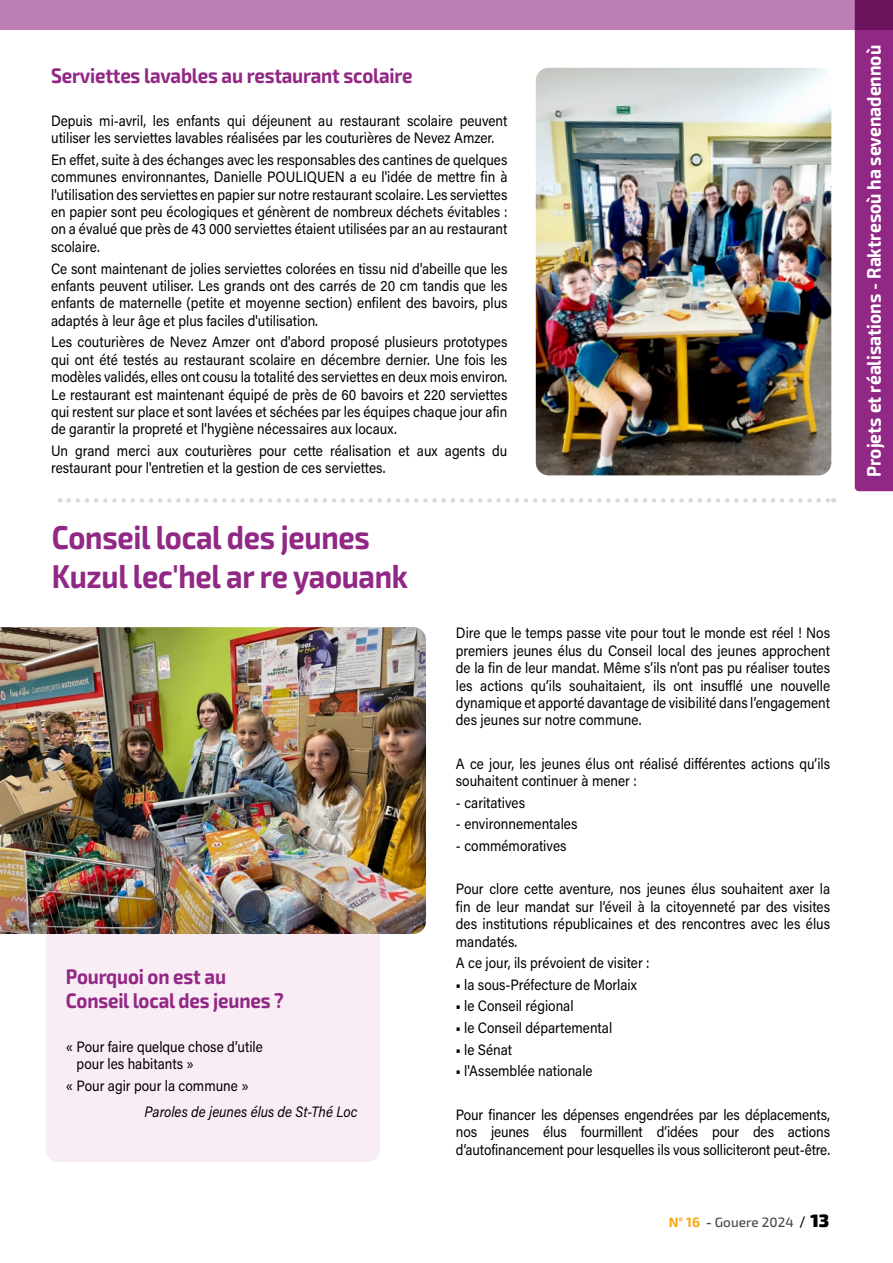
<style>
.page{position:relative;width:893px;height:1263px;background:#fff}
.page>*{position:absolute;margin:0;border:0;box-sizing:border-box;transform-origin:0 0}
.t1{font:700 33px/39.6px "Exo 2";letter-spacing:-.01em;color:#922885;scale:.88 1}
.t2{font:700 21px/24px "Exo 2";letter-spacing:-.01em;color:#922885;scale:.89 1}
.t3{font:700 19.5px "Exo Soft";color:#fff;scale:.9 1}
.t4{font:15px/17.4px "Acumin Pro";color:#000;text-align:justify;scale:.9 1}
.t5{font:italic 15px "Acumin Pro";color:#000;scale:.9 1}
.t6{font:500 13.5px "Exo 2";letter-spacing:.005em;color:#4a4a49}
.s1{font-weight:700;color:#f7a711}
.s2{font-weight:700}
.s3{font-family:"Acumin Pro";font-weight:400;font-size:15px;color:#000}
.s4{font-weight:900;font-size:18px;color:#000}
</style>
<div class="page">
<div style="left:46px;top:912px;width:334px;height:250px;background:#f8ecf5;border-radius:13px"></div>
<svg style="left:69px;top:498px;width:765px;height:5px"></svg>
<div style="left:855px;top:30px;width:38px;height:461px;background:#922885"></div>
<div style="left:0;top:0;width:893px;height:30px;background:#bd7eb5"></div>
<img style="left:0;top:627px;width:426px;height:307px">
<img style="left:536px;top:68px;width:295px;height:407px">
<h2 class="t2" style="left:51px;top:64px;width:408px">Serviettes lavables au restaurant scolaire</h2>
<p class="t4" style="left:51px;top:111px;width:509px">Depuis mi-avril, les enfants qui déjeunent au restaurant scolaire peuvent utiliser les serviettes lavables réalisées par les couturières de Nevez Amzer.</p>
<p class="t4" style="left:51px;top:150px;width:509px">En effet, suite à des échanges avec les responsables des cantines de quelques communes environnantes, Danielle POULIQUEN a eu l'idée de mettre fin à l'utilisation des serviettes en papier sur notre restaurant scolaire. Les serviettes en papier sont peu écologiques et génèrent de nombreux déchets évitables : on a évalué que près de 43 000 serviettes étaient utilisées par an au restaurant scolaire.</p>
<p class="t4" style="left:51px;top:259px;width:509px">Ce sont maintenant de jolies serviettes colorées en tissu nid d'abeille que les enfants peuvent utiliser. Les grands ont des carrés de 20 cm tandis que les enfants de maternelle (petite et moyenne section) enfilent des bavoirs, plus adaptés à leur âge et plus faciles d'utilisation.</p>
<p class="t4" style="left:51px;top:333px;width:509px">Les couturières de Nevez Amzer ont d'abord proposé plusieurs prototypes qui ont été testés au restaurant scolaire en décembre dernier. Une fois les modèles validés, elles ont cousu la totalité des serviettes en deux mois environ.<br>Le restaurant est maintenant équipé de près de 60 bavoirs et 220 serviettes qui restent sur place et sont lavées et séchées par les équipes chaque jour afin de garantir la propreté et l'hygiène nécessaires aux locaux.</p>
<p class="t4" style="left:51px;top:441px;width:509px">Un grand merci aux couturières pour cette réalisation et aux agents du restaurant pour l'entretien et la gestion de ces serviettes.</p>
<h1 class="t1" style="left:52px;top:518px;width:406px">Conseil local des jeunes<br>Kuzul lec'hel ar re yaouank</h1>
<h2 class="t2" style="left:66px;top:965px;width:246px">Pourquoi on est au<br>Conseil local des jeunes ?</h2>
<p class="t4" style="left:77px;top:1037px;width:208px;text-indent:-11px">« Pour faire quelque chose d’utile pour les habitants »</p>
<p class="t4" style="left:66px;top:1076px;width:205px">« Pour agir pour la commune »</p>
<p class="t5" style="left:144px;top:1101px;width:238px">Paroles de jeunes élus de St-Thé Loc</p>
<p class="t4" style="left:456px;top:624px;width:417px">Dire que le temps passe vite pour tout le monde est réel ! Nos premiers jeunes élus du Conseil local des jeunes approchent de la fin de leur mandat. Même s’ils n’ont pas pu réaliser toutes les actions qu’ils souhaitaient, ils ont insufflé une nouvelle dynamique et apporté davantage de visibilité dans l’engagement des jeunes sur notre commune.</p>
<p class="t4" style="left:456px;top:754px;width:417px">A ce jour, les jeunes élus ont réalisé différentes actions qu’ils souhaitent continuer à mener :</p>
<p class="t4" style="left:456px;top:793px;width:78px">- caritatives</p>
<p class="t4" style="left:456px;top:815px;width:137px">- environnementales</p>
<p class="t4" style="left:456px;top:836px;width:124px">- commémoratives</p>
<p class="t4" style="left:456px;top:880px;width:417px">Pour clore cette aventure, nos jeunes élus souhaitent axer la fin de leur mandat sur l’éveil à la citoyenneté par des visites des institutions républicaines et des rencontres avec les élus mandatés.</p>
<p class="t4" style="left:456px;top:953px;width:217px">A ce jour, ils prévoient de visiter :</p>
<p class="t4" style="left:456px;top:975px;width:203px">■ la sous-Préfecture de Morlaix</p>
<p class="t4" style="left:456px;top:997px;width:132px">■ le Conseil régional</p>
<p class="t4" style="left:456px;top:1018px;width:175px">■ le Conseil départemental</p>
<p class="t4" style="left:456px;top:1040px;width:64px">■ le Sénat</p>
<p class="t4" style="left:456px;top:1062px;width:153px">■ l'Assemblée nationale</p>
<p class="t4" style="left:456px;top:1105px;width:417px">Pour financer les dépenses engendrées par les déplacements, nos jeunes élus fourmillent d’idées pour des actions d’autofinancement pour lesquelles ils vous solliciteront peut-être.</p>
<p class="t6" style="left:669px;top:1215px;width:162px"><span class="s1">N° 16</span> <span class="s2">-</span> Gouere 2024 <span class="s3">/</span> <span class="s4">13</span></p>
<h3 class="t3" style="left:862px;top:477px;width:481px;rotate:-90deg">Projets et réalisations - Raktresoù ha sevenadennoù</h3>
</div>
